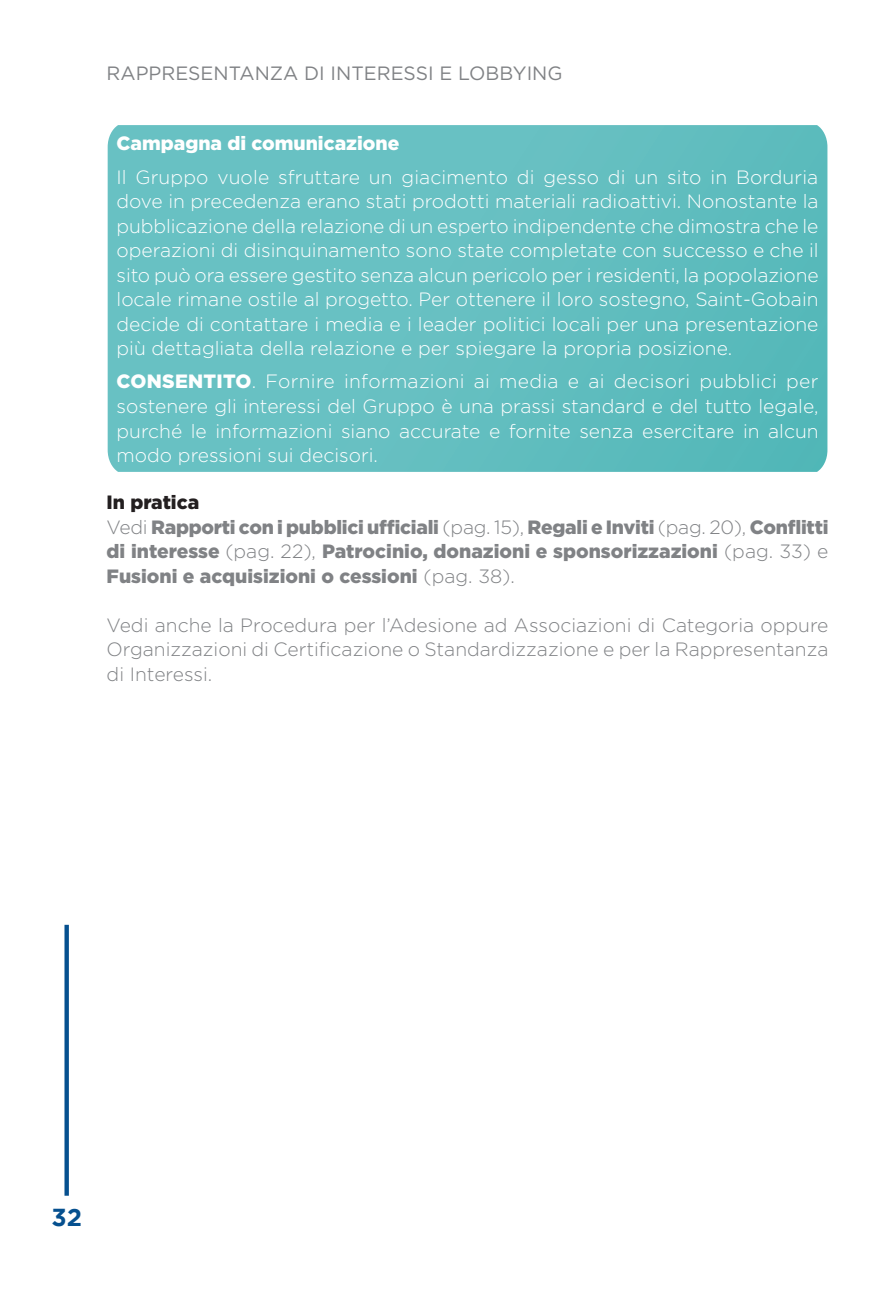
<style>
.page{position:relative;width:893px;height:1290px;background:#fff}
.page>*{position:absolute;margin:0;border:0;box-sizing:border-box;transform-origin:0 0}
.t1{font:700 24.5px "Gotham";color:#06508f}
.t2{font:300 19.25px/24.5px "Gotham";color:#fff;text-align:justify}
.t3{font:900 19.25px/24.5px "Gotham";color:#808285;text-align:justify}
.t4{font:300 19.25px/24.5px "Gotham";color:#808285;text-align:justify}
.t5{font:19.25px "Gotham";color:#808285}
.t6{font:900 19.25px "Gotham";color:#fff}
.t7{font:900 19.25px "Gotham";color:#231f20}
.s1{font-weight:900}
.s2{font-weight:300}
</style>
<div class="page">
<div style="left:64px;top:925px;width:5px;height:271px;background:#06508f"></div>
<svg style="left:108px;top:125px;width:719px;height:347px;background:#63bec0"></svg>
<p class="t5" style="left:107px;top:61px;width:457px">RAPPRESENTANZA DI INTERESSI E LOBBYING</p>
<p class="t6" style="left:117px;top:130px;width:284px">Campagna di comunicazione</p>
<p class="t2" style="left:117px;top:164px;width:704px">Il Gruppo vuole sfruttare un giacimento di gesso di un sito in Borduria dove in precedenza erano stati prodotti materiali radioattivi. Nonostante la pubblicazione della relazione di un esperto indipendente che dimostra che le operazioni di disinquinamento sono state completate con successo e che il sito può ora essere gestito senza alcun pericolo per i residenti, la popolazione locale rimane ostile al progetto. Per ottenere il loro sostegno, Saint-Gobain decide di contattare i media e i leader politici locali per una presentazione più dettagliata della relazione e per spiegare la propria posizione.</p>
<p class="t2" style="left:117px;top:369px;width:703px"><span class="s1">CONSENTITO</span>. Fornire informazioni ai media e ai decisori pubblici per sostenere gli interessi del Gruppo è una prassi standard e del tutto legale, purché le informazioni siano accurate e fornite senza esercitare in alcun modo pressioni sui decisori.</p>
<p class="t7" style="left:107px;top:489px;width:94px">In pratica</p>
<p class="t3" style="left:107px;top:515px;width:723px"><span class="s2">Vedi</span> Rapporti con i pubblici ufficiali <span class="s2">(pag. 15),</span> Regali e Inviti <span class="s2">(pag. 20),</span> Conflitti di interesse <span class="s2">(pag. 22),</span> Patrocinio, donazioni e sponsorizzazioni <span class="s2">(pag. 33) e </span>Fusioni e acquisizioni o cessioni <span class="s2">(pag. 38).</span></p>
<p class="t4" style="left:107px;top:612px;width:723px">Vedi anche la Procedura per l’Adesione ad Associazioni di Categoria oppure Organizzazioni di Certificazione o Standardizzazione e per la Rappresentanza di Interessi.</p>
<p class="t1" style="left:51px;top:1202px;width:32px">32</p>
</div>
